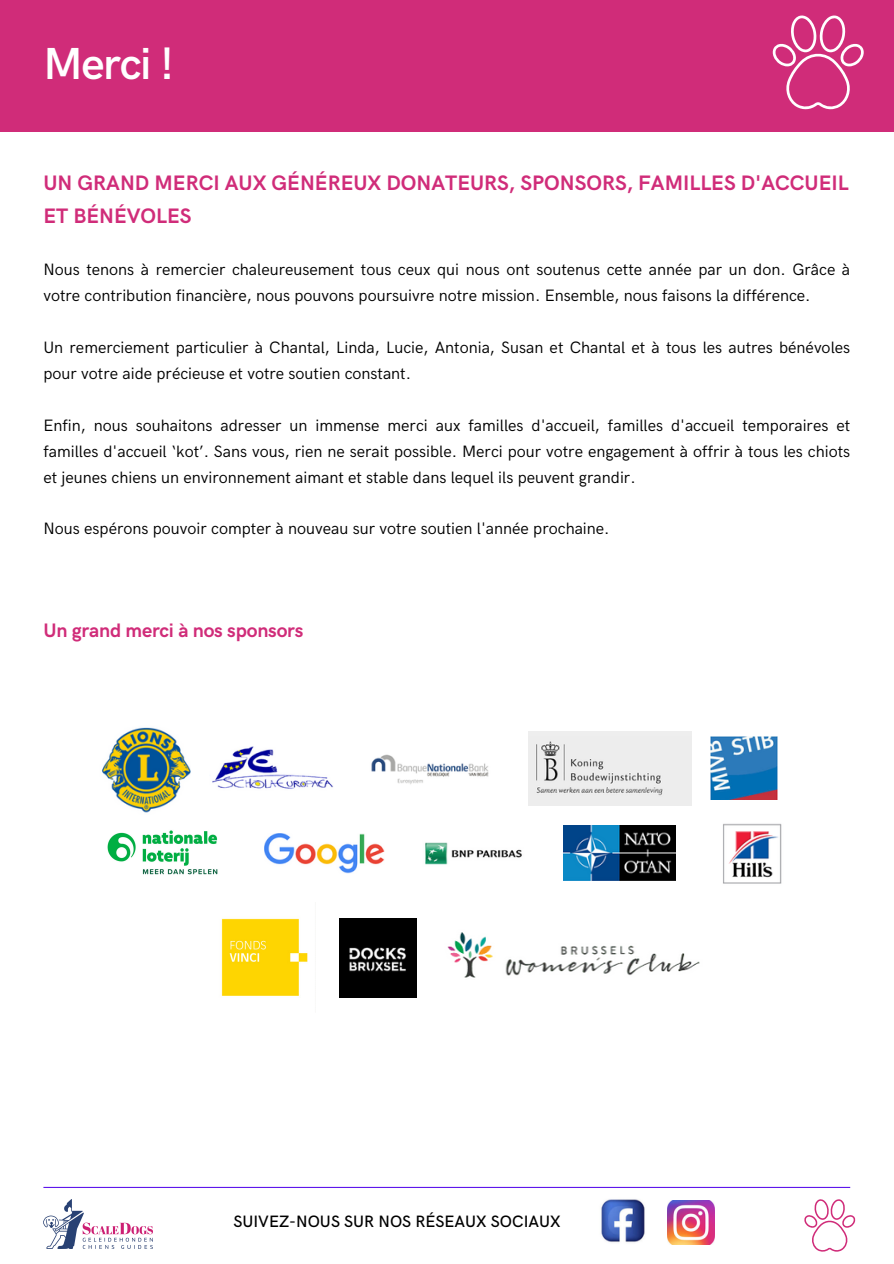
<style>
.page{position:relative;width:894px;height:1264px;background:#fff}
.page>*{position:absolute;margin:0;border:0;box-sizing:border-box;transform-origin:0 0}
.t1{font:600 45px "HK Grotesk";letter-spacing:-.03em;color:#fff}
.t2{font:700 21px/32.7px "HK Grotesk";color:#d02c79}
.t3{font:700 19.5px "HK Grotesk";letter-spacing:-.01em;color:#d02c79}
.t4{font:16.5px/25.8px "HK Grotesk";color:#000}
.t5{font:500 16.5px "HK Grotesk";color:#000}
</style>
<div class="page">
<div style="left:0;top:0;width:893px;height:131px;background:#d02c79"></div>
<svg style="left:772px;top:15px;width:91px;height:95px"></svg>
<hr style="left:43px;top:1186px;width:807px;height:1px;background:#5e17eb">
<img style="left:601px;top:1199px;width:44px;height:44px">
<img style="left:667px;top:1200px;width:47px;height:44px">
<svg style="left:804px;top:1199px;width:51px;height:52px"></svg>
<img style="left:43px;top:1199px;width:110px;height:49px">
<img style="left:101px;top:727px;width:90px;height:86px">
<img style="left:212px;top:746px;width:121px;height:43px">
<img style="left:710px;top:736px;width:67px;height:63px">
<img style="left:265px;top:833px;width:119px;height:40px">
<img style="left:425px;top:842px;width:97px;height:23px">
<img style="left:563px;top:825px;width:112px;height:55px">
<img style="left:723px;top:823px;width:59px;height:61px">
<img style="left:340px;top:918px;width:76px;height:79px">
<img style="left:107px;top:830px;width:111px;height:45px">
<img style="left:371px;top:754px;width:118px;height:30px">
<img style="left:528px;top:731px;width:163px;height:74px">
<img style="left:221px;top:918px;width:87px;height:78px">
<img style="left:447px;top:932px;width:253px;height:46px">
<p class="t1" style="left:43px;top:39px;width:132px">Merci !</p>
<p class="t2" style="left:43px;top:167px;width:806px">UN GRAND MERCI AUX GÉNÉREUX DONATEURS, SPONSORS, FAMILLES D'ACCUEIL<br>ET BÉNÉVOLES</p>
<p class="t4" style="left:43px;top:257px;width:808px">Nous tenons à remercier chaleureusement tous ceux qui nous ont soutenus cette année par un don. Grâce à votre contribution financière, nous pouvons poursuivre notre mission. Ensemble, nous faisons la différence.</p>
<p class="t4" style="left:43px;top:335px;width:808px">Un remerciement particulier à Chantal, Linda, Lucie, Antonia, Susan et Chantal et à tous les autres bénévoles pour votre aide précieuse et votre soutien constant.</p>
<p class="t4" style="left:43px;top:413px;width:808px;text-align:justify">Enfin, nous souhaitons adresser un immense merci aux familles d'accueil, familles d'accueil temporaires et familles d'accueil ‘kot’. Sans vous, rien ne serait possible. Merci pour votre engagement à offrir à tous les chiots et jeunes chiens un environnement aimant et stable dans lequel ils peuvent grandir.</p>
<p class="t4" style="left:43px;top:516px;width:567px">Nous espérons pouvoir compter à nouveau sur votre soutien l'année prochaine.</p>
<h3 class="t3" style="left:43px;top:619px;width:261px">Un grand merci à nos sponsors</h3>
<h1 class="t5" style="left:233px;top:1211px;width:328px">SUIVEZ-NOUS SUR NOS RÉSEAUX SOCIAUX</h1>
</div>
